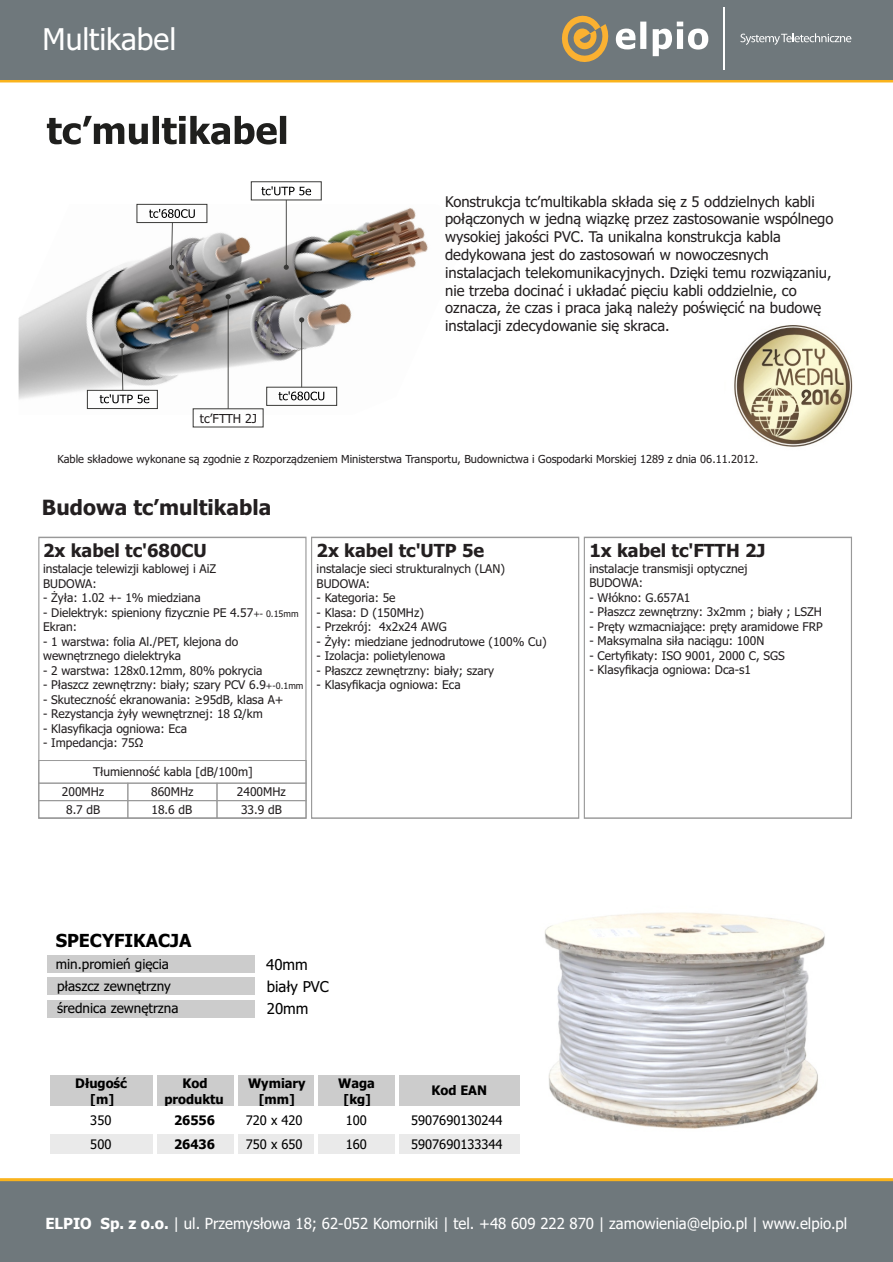
<style>
.page{position:relative;width:893px;height:1262px;background:#fff}
.page>*{position:absolute;margin:0;border:0;box-sizing:border-box;transform-origin:0 0}
.t1{font:30px "Tahoma";color:#fff}
.t2{font:700 21px "Tahoma";color:#231f20}
.t3{font:700 18px "Tahoma";color:#231f20}
.t4{font:700 18px "Tahoma";color:#000}
.t5{font:15.3px "Tahoma";color:#fff}
.t6{font:15px/21.9px "Tahoma";color:#000}
.t7{font:14.7px/17.9px "Tahoma";color:#231f20}
.t8{font:13.5px/22px "Tahoma";color:#000}
.t9{font:700 13.2px/16.5px "Tahoma";color:#000;text-align:center}
.t10{font:13.2px "Tahoma";color:#000}
.t11{font:12.45px "Tahoma";color:#231f20}
.t12{font:12px/17.5px "Tahoma";color:#231f20}
.t13{font:11.1px "Tahoma";color:#231f20}
.s1{font-size:9px}
.s2{font-weight:700}
</style>
<div class="page">
<img style="left:19px;top:204px;width:409px;height:211px">
<img style="left:734px;top:325px;width:119px;height:122px">
<div style="left:251px;top:181px;width:71px;height:19px;border:1px solid #393937"></div>
<div style="left:266px;top:387px;width:71px;height:19px;border:1px solid #393937"></div>
<svg style="left:261px;top:186px;width:50px;height:84px"></svg>
<svg style="left:225px;top:294px;width:6px;height:115px"></svg>
<div style="left:136px;top:204px;width:71px;height:19px;border:1px solid #393937"></div>
<div style="left:87px;top:390px;width:71px;height:19px;border:1px solid #393937"></div>
<svg style="left:100px;top:343px;width:49px;height:60px"></svg>
<svg style="left:149px;top:209px;width:46px;height:61px"></svg>
<svg style="left:278px;top:317px;width:46px;height:83px"></svg>
<svg style="left:47px;top:116px;width:239px;height:28px"></svg>
<hr style="left:0;top:79px;width:893px;height:3px;background:#fab31c">
<div style="left:0;top:0;width:893px;height:79px;background:#6f787c"></div>
<hr style="left:723px;top:8px;width:1px;height:62px;background:#fff">
<svg style="left:562px;top:15px;width:146px;height:47px"></svg>
<svg style="left:740px;top:33px;width:111px;height:12px"></svg>
<div style="left:0;top:1181px;width:893px;height:81px;background:#6f787c"></div>
<hr style="left:0;top:1178px;width:893px;height:3px;background:#fab31c">
<div style="left:38px;top:782px;width:90px;height:19px;border:1px solid #999"></div>
<div style="left:38px;top:800px;width:90px;height:18px;border:1px solid #999"></div>
<div style="left:127px;top:782px;width:90px;height:19px;border:1px solid #999"></div>
<div style="left:127px;top:800px;width:90px;height:18px;border:1px solid #999"></div>
<div style="left:216px;top:782px;width:90px;height:19px;border:1px solid #999"></div>
<div style="left:216px;top:800px;width:90px;height:18px;border:1px solid #999"></div>
<div style="left:38px;top:760px;width:268px;height:23px;border:1px solid #999"></div>
<div style="left:38px;top:537px;width:268px;height:281px;border:1px solid #999"></div>
<div style="left:47px;top:955px;width:207px;height:18px;background:#ccc"></div>
<div style="left:47px;top:977px;width:207px;height:18px;background:#ccc"></div>
<div style="left:47px;top:999px;width:207px;height:18px;background:#ccc"></div>
<img style="left:545px;top:912px;width:280px;height:217px">
<div style="left:583px;top:537px;width:269px;height:281px;border:1px solid #999"></div>
<div style="left:311px;top:537px;width:268px;height:281px;border:1px solid #999"></div>
<div style="left:48px;top:1073px;width:475px;height:35px;background:#ccc"></div>
<div style="left:48px;top:1131px;width:475px;height:25px;background:#eaeaea"></div>
<hr style="left:47px;top:1072px;width:3px;height:84px;background:#fff">
<hr style="left:154px;top:1074px;width:3px;height:82px;background:#fff">
<hr style="left:234px;top:1074px;width:3px;height:82px;background:#fff">
<hr style="left:314px;top:1074px;width:4px;height:82px;background:#fff">
<hr style="left:395px;top:1074px;width:3px;height:82px;background:#fff">
<hr style="left:520px;top:1074px;width:3px;height:82px;background:#fff">
<hr style="left:50px;top:1072px;width:473px;height:2px;background:#fff">
<hr style="left:50px;top:1106px;width:473px;height:3px;background:#fff">
<hr style="left:50px;top:1130px;width:473px;height:3px;background:#fff">
<hr style="left:50px;top:1154px;width:473px;height:2px;background:#fff">
<h1 class="t1" style="left:43px;top:27px;width:135px">Multikabel</h1>
<p class="t11" style="left:200px;top:413px;width:59px">tc’FTTH 2J</p>
<p class="t7" style="left:445px;top:193px;width:390px">Konstrukcja tc’multikabla składa się z 5 oddzielnych kabli połączonych w jedną wiązkę przez zastosowanie wspólnego wysokiej jakości PVC. Ta unikalna konstrukcja kabla dedykowana jest do zastosowań w nowoczesnych instalacjach telekomunikacyjnych. Dzięki temu rozwiązaniu, nie trzeba docinać i układać pięciu kabli oddzielnie, co oznacza, że czas i praca jaką należy poświęcić na budowę instalacji zdecydowanie się skraca.</p>
<p class="t13" style="left:57px;top:454px;width:702px">Kable składowe wykonane są zgodnie z Rozporządzeniem Ministerstwa Transportu, Budownictwa i Gospodarki Morskiej 1289 z dnia 06.11.2012.</p>
<h2 class="t2" style="left:42px;top:499px;width:231px">Budowa tc’multikabla</h2>
<h3 class="t3" style="left:43px;top:543px;width:165px">2x kabel tc'680CU</h3>
<p class="t12" style="left:43px;top:561px;width:175px">instalacje telewizji kablowej i AiZ</p>
<p class="t12" style="left:43px;top:590px;width:159px">- Żyła: 1.02 +- 1% miedziana</p>
<p class="t12" style="left:43px;top:575px;width:55px">BUDOWA:</p>
<p class="t12" style="left:43px;top:604px;width:257px">- Dielektryk: spieniony fizycznie PE 4.57<span class="s1">+- 0.15mm</span></p>
<p class="t12" style="left:43px;top:619px;width:36px">Ekran:</p>
<p class="t12" style="left:43px;top:635px;width:197px;line-height:14.5px">- 1 warstwa: folia Al./PET, klejona do wewnętrznego dielektryka</p>
<p class="t12" style="left:43px;top:691px;width:242px">- Skuteczność ekranowania: ≥95dB, klasa A+</p>
<p class="t12" style="left:43px;top:662px;width:221px">- 2 warstwa: 128x0.12mm, 80% pokrycia</p>
<p class="t12" style="left:43px;top:677px;width:262px">- Płaszcz zewnętrzny: biały; szary PCV 6.9<span class="s1">+-0.1mm</span></p>
<p class="t12" style="left:43px;top:706px;width:221px">- Rezystancja żyły wewnętrznej: 18 Ω/km</p>
<p class="t12" style="left:43px;top:720px;width:145px">- Klasyfikacja ogniowa: Eca</p>
<p class="t12" style="left:43px;top:735px;width:102px">- Impedancja: 75Ω</p>
<p class="t12" style="left:62px;top:762px;width:192px;line-height:20.7px;text-indent:31px">Tłumienność kabla [dB/100m]<br>200MHz</p>
<p class="t12" style="left:66px;top:801px;width:35px">8.7 dB</p>
<p class="t12" style="left:151px;top:784px;width:44px">860MHz<br>18.6 dB</p>
<p class="t12" style="left:237px;top:784px;width:50px;text-align:center">2400MHz<br>33.9 dB</p>
<h3 class="t3" style="left:316px;top:543px;width:169px">2x kabel tc'UTP 5e</h3>
<p class="t12" style="left:316px;top:575px;width:55px">BUDOWA:</p>
<p class="t12" style="left:316px;top:590px;width:80px">- Kategoria: 5e</p>
<p class="t12" style="left:316px;top:561px;width:190px">instalacje sieci strukturalnych (LAN)</p>
<p class="t12" style="left:316px;top:604px;width:109px">- Klasa: D (150MHz)</p>
<p class="t12" style="left:316px;top:633px;width:231px">- Żyły: miedziane jednodrutowe (100% Cu)</p>
<p class="t12" style="left:316px;top:677px;width:145px">- Klasyfikacja ogniowa: Eca</p>
<p class="t12" style="left:316px;top:619px;width:132px">- Przekrój: 4x2x24 AWG</p>
<p class="t12" style="left:316px;top:648px;width:130px">- Izolacja: polietylenowa</p>
<p class="t12" style="left:316px;top:662px;width:179px">- Płaszcz zewnętrzny: biały; szary</p>
<h3 class="t3" style="left:589px;top:543px;width:177px">1x kabel tc'FTTH 2J</h3>
<p class="t12" style="left:589px;top:590px;width:102px">- Włókno: G.657A1</p>
<p class="t12" style="left:589px;top:633px;width:176px">- Maksymalna siła naciągu: 100N</p>
<p class="t12" style="left:589px;top:561px;width:159px">instalacje transmisji optycznej</p>
<p class="t12" style="left:589px;top:604px;width:234px">- Płaszcz zewnętrzny: 3x2mm ; biały ; LSZH</p>
<p class="t12" style="left:589px;top:648px;width:197px">- Certyfikaty: ISO 9001, 2000 C, SGS</p>
<p class="t12" style="left:589px;top:575px;width:55px">BUDOWA:</p>
<p class="t12" style="left:589px;top:619px;width:235px">- Pręty wzmacniające: pręty aramidowe FRP</p>
<p class="t12" style="left:589px;top:662px;width:163px">- Klasyfikacja ogniowa: Dca-s1</p>
<h3 class="t4" style="left:56px;top:933px;width:137px">SPECYFIKACJA</h3>
<p class="t8" style="left:56px;top:954px;width:124px">min.promień gięcia płaszcz zewnętrzny średnica zewnętrzna</p>
<p class="t6" style="left:266px;top:955px;width:64px">40mm biały PVC</p>
<p class="t6" style="left:267px;top:999px;width:43px">20mm</p>
<p class="t9" style="left:75px;top:1075px;width:53px">Długość [m]</p>
<p class="t9" style="left:164px;top:1075px;width:61px">Kod produktu</p>
<p class="t9" style="left:248px;top:1075px;width:59px">Wymiary [mm]</p>
<p class="t9" style="left:338px;top:1075px;width:38px">Waga [kg]</p>
<p class="t9" style="left:431px;top:1083px;width:57px">Kod EAN</p>
<p class="t10" style="left:90px;top:1114px;width:23px">350</p>
<p class="t9" style="left:174px;top:1113px;width:42px">26556</p>
<p class="t10" style="left:246px;top:1114px;width:58px">720 x 420</p>
<p class="t10" style="left:346px;top:1114px;width:23px">100</p>
<p class="t10" style="left:411px;top:1114px;width:93px">5907690130244</p>
<p class="t10" style="left:90px;top:1139px;width:23px">500</p>
<p class="t9" style="left:174px;top:1137px;width:42px">26436</p>
<p class="t10" style="left:246px;top:1139px;width:58px">750 x 650</p>
<p class="t10" style="left:346px;top:1139px;width:23px">160</p>
<p class="t10" style="left:411px;top:1139px;width:93px">5907690133344</p>
<p class="t5" style="left:45px;top:1217px;width:803px"><span class="s2">ELPIO Sp. z o.o.</span> | ul. Przemysłowa 18; 62-052 Komorniki | tel. +48 609 222 870 | zamowienia@elpio.pl | www.elpio.pl</p>
</div>
